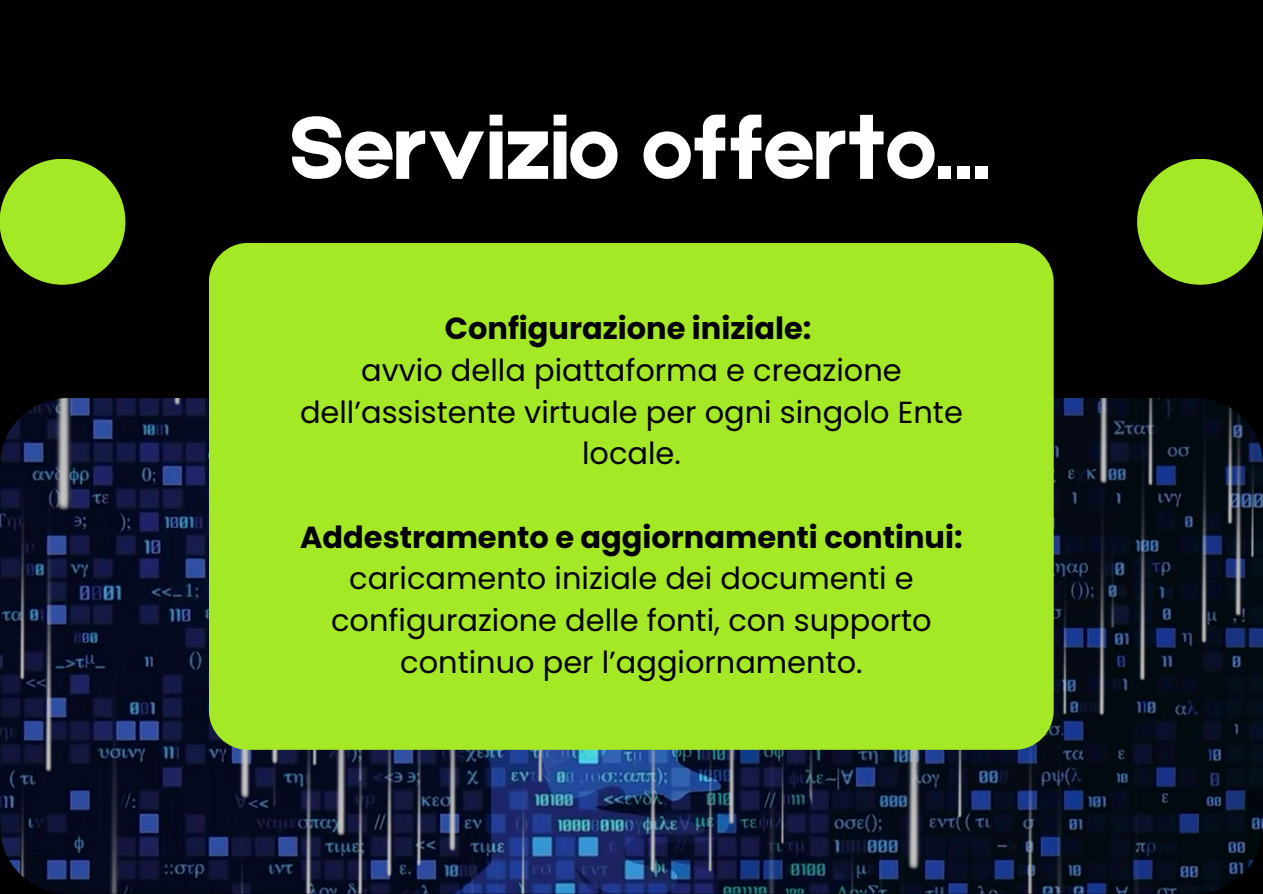
<style>
.page{position:relative;width:1263px;height:894px;background:#fff}
.page>*{position:absolute;margin:0;border:0;box-sizing:border-box;transform-origin:0 0}
.t1{font:92.1px "Etna";color:#fff}
.t2{font:30.45px/41.7px "Poppins";color:#000;text-align:center}
.t3{font:700 30.45px "Poppins";color:#000}
.s1{font-weight:700}
</style>
<div class="page">
<div style="left:0;top:0;width:1263px;height:893px;background:#000"></div>
<img style="left:0;top:398px;width:1263px;height:495px">
<div style="left:209px;top:243px;width:845px;height:506px;background:#a5e926;border-radius:39px"></div>
<div style="left:0;top:159px;width:125px;height:126px;background:#a5e926;border-radius:50%"></div>
<div style="left:1137px;top:159px;width:126px;height:126px;background:#a5e926;border-radius:50%"></div>
<h1 class="t1" style="left:289px;top:84px;width:703px">Servizio offerto...</h1>
<p class="t3" style="left:445px;top:307px;width:368px">Configurazione iniziale:</p>
<p class="t2" style="left:300px;top:349px;width:664px">avvio della piattaforma e creazione dell’assistente virtuale per ogni singolo Ente locale.</p>
<p class="t2" style="left:300px;top:516px;width:664px"><span class="s1">Addestramento e aggiornamenti continui: </span>caricamento iniziale dei documenti e configurazione delle fonti, con supporto continuo per l’aggiornamento.</p>
</div>
